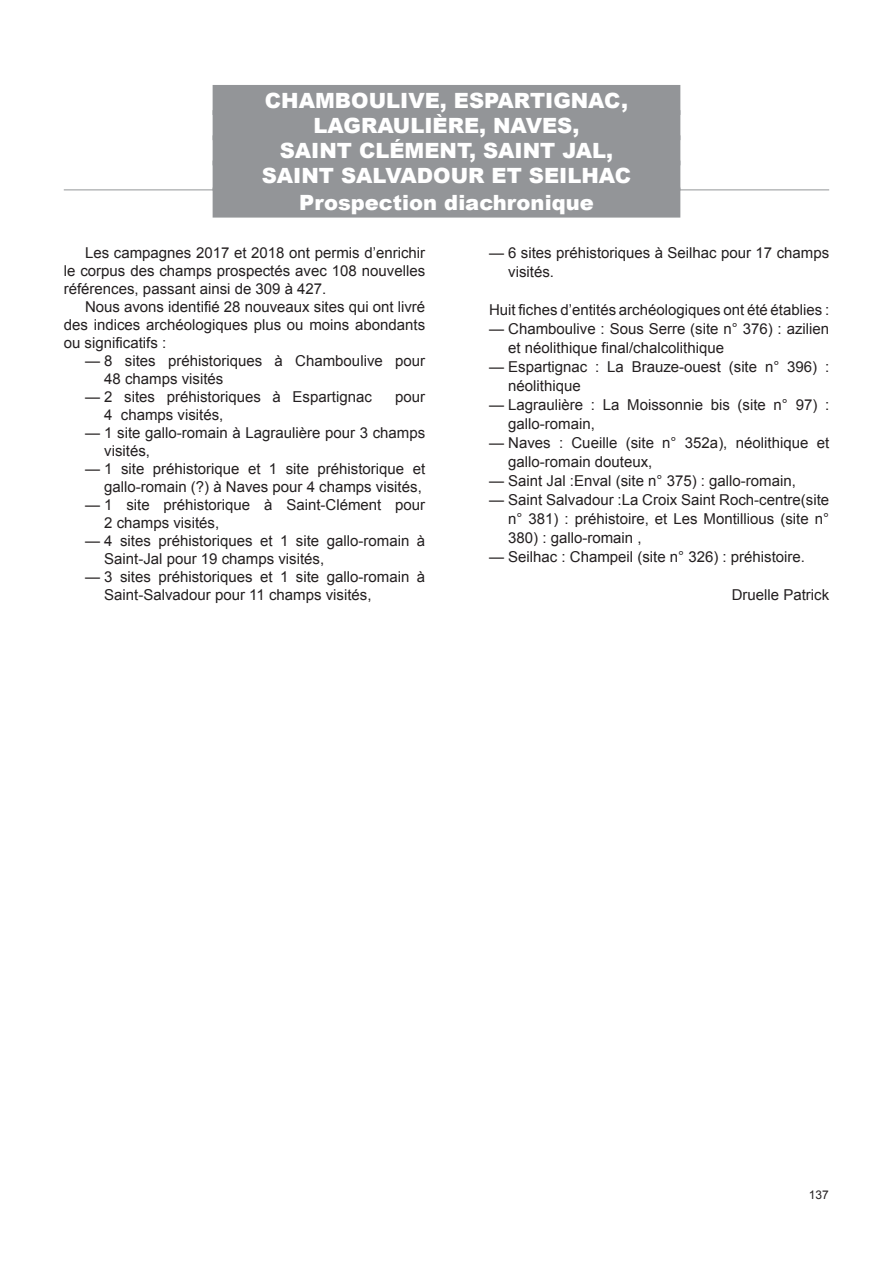
<style>
.page{position:relative;width:893px;height:1263px;background:#fff}
.page>*{position:absolute;margin:0;border:0;box-sizing:border-box;transform-origin:0 0}
.B_commune{font:900 21px "Arial";color:#fff}
.B_site{font:900 21px "Arial";color:#fff}
.B_txt{font:15px/18px "Arial";color:#231f20}
.B_auteur{font:15px "Arial";color:#231f20}
.t1{font:12px "Arial";color:#231f20}
</style>
<div class="page">
<div style="left:213px;top:85px;width:467px;height:30px;background:#939598"></div>
<div style="left:213px;top:110px;width:467px;height:30px;background:#939598"></div>
<div style="left:213px;top:135px;width:467px;height:30px;background:#939598"></div>
<div style="left:213px;top:161px;width:467px;height:30px;background:#939598"></div>
<hr style="left:64px;top:189px;width:765px;height:1px;background:#939598">
<div style="left:213px;top:188px;width:467px;height:30px;background:#939598"></div>
<p class="B_commune" style="left:265px;top:85px;width:365px">CHAMBOULIVE, ESPARTIGNAC,</p>
<p class="B_commune" style="left:314px;top:110px;width:267px">LAGRAULIÈRE, NAVES,</p>
<p class="B_commune" style="left:280px;top:135px;width:335px">SAINT CLÉMENT, SAINT JAL,</p>
<p class="B_commune" style="left:262px;top:160px;width:371px">SAINT SALVADOUR ET SEILHAC</p>
<p class="B_site" style="left:299px;top:187px;width:296px">Prospection diachronique</p>
<p class="B_txt" style="left:64px;top:243px;width:363px;text-align:justify;text-indent:21px">Les campagnes 2017 et 2018 ont permis d’enrichir le corpus des champs prospectés avec 108 nouvelles références, passant ainsi de 309 à 427.</p>
<p class="B_txt" style="left:64px;top:297px;width:363px;text-align:justify;text-indent:21px">Nous avons identifié 28 nouveaux sites qui ont livré des indices archéologiques plus ou moins abondants ou significatifs :</p>
<p class="B_txt" style="left:104px;top:352px;width:322px;text-indent:-19px">— 8 sites préhistoriques à Chamboulive pour<br>48 champs visités</p>
<p class="B_txt" style="left:85px;top:388px;width:288px">— 2 sites préhistoriques à Espartignac</p>
<p class="B_txt" style="left:395px;top:388px;width:32px">pour</p>
<p class="B_txt" style="left:104px;top:406px;width:121px">4 champs visités,</p>
<p class="B_txt" style="left:104px;top:424px;width:323px;text-indent:-19px">— 1 site gallo-romain à Lagraulière pour 3 champs visités,</p>
<p class="B_txt" style="left:85px;top:460px;width:342px;text-align:right">— 1 site préhistorique et 1 site préhistorique et gallo-romain (?) à Naves pour 4 champs visités,</p>
<p class="B_txt" style="left:104px;top:496px;width:322px;text-indent:-19px">— 1 site préhistorique à Saint-Clément pour<br>2 champs visités,</p>
<p class="B_txt" style="left:104px;top:532px;width:322px;text-indent:-19px">— 4 sites préhistoriques et 1 site gallo-romain à<br>Saint-Jal pour 19 champs visités,</p>
<p class="B_txt" style="left:104px;top:568px;width:322px;text-indent:-19px">— 3 sites préhistoriques et 1 site gallo-romain à<br>Saint-Salvadour pour 11 champs visités,</p>
<p class="B_txt" style="left:508px;top:243px;width:322px;line-height:19px;text-indent:-19px">— 6 sites préhistoriques à Seilhac pour 17 champs visités.</p>
<p class="B_txt" style="left:489px;top:300px;width:342px">Huit fiches d’entités archéologiques ont été établies :</p>
<p class="B_txt" style="left:508px;top:319px;width:322px;line-height:19px;text-indent:-19px">— Chamboulive : Sous Serre (site n° 376) : azilien et néolithique final/chalcolithique</p>
<p class="B_txt" style="left:508px;top:357px;width:323px;line-height:19px;text-indent:-19px">— Espartignac : La Brauze-ouest (site n° 396) : néolithique</p>
<p class="B_txt" style="left:508px;top:395px;width:323px;line-height:19px;text-indent:-19px">— Lagraulière : La Moissonnie bis (site n° 97) : gallo-romain,</p>
<p class="B_txt" style="left:508px;top:433px;width:322px;line-height:19px;text-indent:-19px">— Naves : Cueille (site n° 352a), néolithique et gallo-romain douteux,</p>
<p class="B_txt" style="left:489px;top:472px;width:308px">— Saint Jal :Enval (site n° 375) : gallo-romain,</p>
<p class="B_txt" style="left:508px;top:490px;width:322px;line-height:19px;text-align:justify;text-indent:-19px">— Saint Salvadour :La Croix Saint Roch-centre(site n° 381) : préhistoire, et Les Montillious (site n° 380) : gallo-romain ,</p>
<p class="B_txt" style="left:489px;top:548px;width:318px">— Seilhac : Champeil (site n° 326) : préhistoire.</p>
<p class="B_auteur" style="left:732px;top:585px;width:99px">Druelle Patrick</p>
<p class="t1" style="left:809px;top:1187px;width:22px">137</p>
</div>
